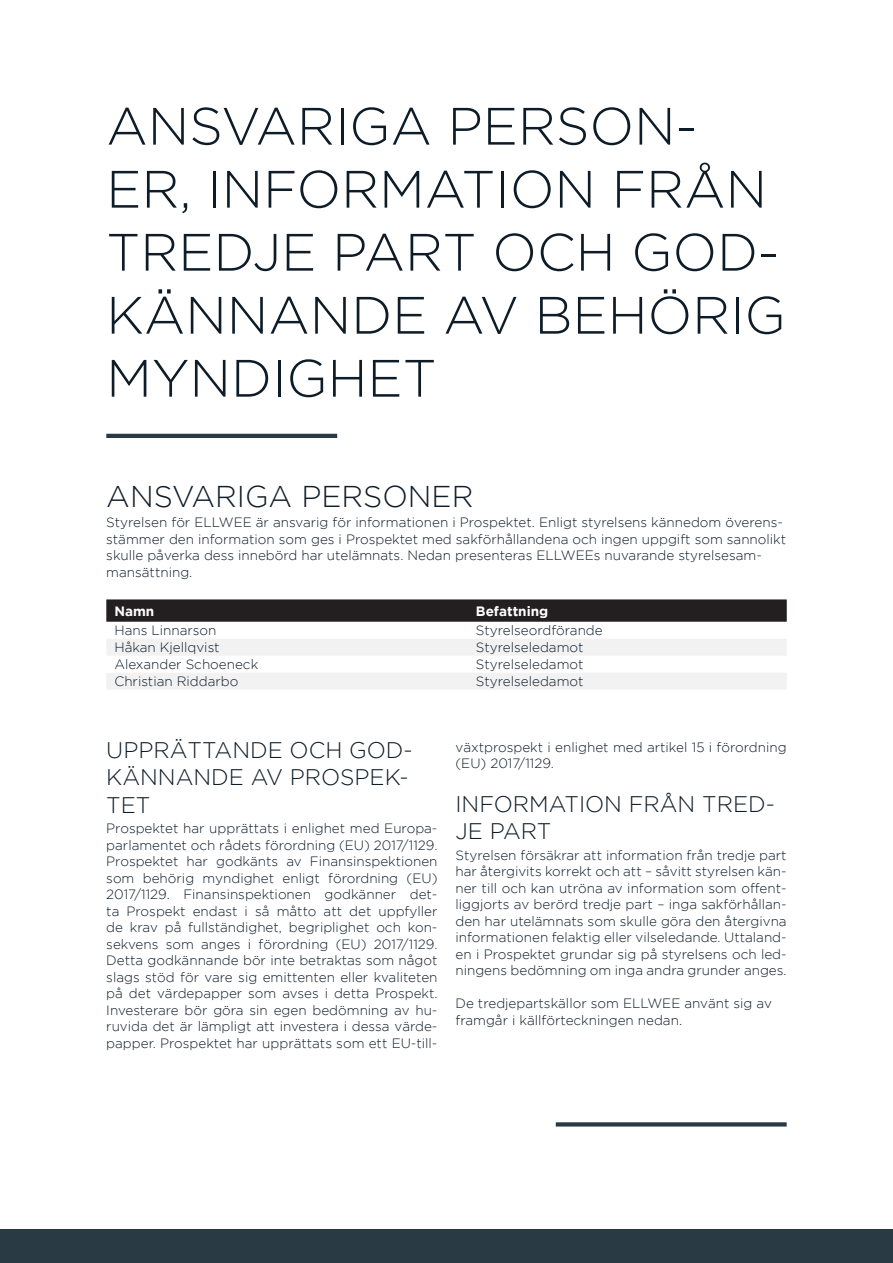
<style>
.page{position:relative;width:893px;height:1263px;background:#fff}
.page>*{position:absolute;margin:0;border:0;box-sizing:border-box;transform-origin:0 0}
.t1{font:300 52.5px/63px "Gotham";color:#0e1c28}
.t2{font:300 30px "Gotham";color:#0e1c28}
.t3{font:300 22.5px/27px "Gotham";color:#0e1c28}
.t4{font:300 13.5px/16.5px "Gotham";color:#0e1c28}
.t5{font:700 13.5px "Gotham";color:#fff}
</style>
<div class="page">
<div style="left:0;top:1229px;width:893px;height:34px;background:#293a45"></div>
<hr style="left:106px;top:434px;width:231px;height:4px;background:#293a45">
<svg style="left:106px;top:599px;width:681px;height:23px;background:#2a2627"></svg>
<svg style="left:107px;top:639px;width:680px;height:50px"></svg>
<svg style="left:556px;top:1122px;width:231px;height:4px"></svg>
<h1 class="t1" style="left:106px;top:94px;width:681px">ANSVARIGA PERSON-<br>ER, INFORMATION FRÅN<br>TREDJE PART OCH GOD-<br>KÄNNANDE AV BEHÖRIG<br>MYNDIGHET</h1>
<h2 class="t2" style="left:106px;top:480px;width:369px">ANSVARIGA PERSONER</h2>
<p class="t4" style="left:106px;top:514px;width:681px">Styrelsen för ELLWEE är ansvarig för informationen i Prospektet. Enligt styrelsens kännedom överens&shy;stämmer den information som ges i Prospektet med sakförhållandena och ingen uppgift som sannolikt skulle påverka dess innebörd har utelämnats. Nedan presenteras ELLWEEs nuvarande styrelsesam&shy;mansättning.</p>
<p class="t5" style="left:114px;top:603px;width:41px">Namn</p>
<p class="t5" style="left:476px;top:603px;width:74px">Befattning</p>
<p class="t4" style="left:114px;top:622px;width:104px">Hans Linnarson</p>
<p class="t4" style="left:476px;top:622px;width:128px">Styrelseordförande</p>
<p class="t4" style="left:114px;top:639px;width:107px">Håkan Kjellqvist</p>
<p class="t4" style="left:476px;top:639px;width:109px">Styrelseledamot</p>
<p class="t4" style="left:114px;top:656px;width:145px">Alexander Schoeneck</p>
<p class="t4" style="left:476px;top:656px;width:109px">Styrelseledamot</p>
<p class="t4" style="left:114px;top:673px;width:126px">Christian Riddarbo</p>
<p class="t4" style="left:476px;top:673px;width:109px">Styrelseledamot</p>
<h3 class="t3" style="left:106px;top:737px;width:308px">UPPRÄTTANDE OCH GOD-<br>KÄNNANDE AV PROSPEK-<br>TET</h3>
<p class="t4" style="left:106px;top:820px;width:333px;text-align:justify">Prospektet har upprättats i enlighet med Europa&shy;parlamentet och rådets förordning (EU) 2017/1129.<br>Prospektet har godkänts av Finansinspektionen som behörig myndighet enligt förordning (EU)<br>2017/1129. Finansinspektionen godkänner det&shy;ta Prospekt endast i så måtto att det uppfyller de krav på fullständighet, begriplighet och kon&shy;sekvens som anges i förordning (EU) 2017/1129.<br>Detta godkännande bör inte betraktas som något slags stöd för vare sig emittenten eller kvaliteten på det värdepapper som avses i detta Prospekt.<br>Investerare bör göra sin egen bedömning av hu&shy;ruvida det är lämpligt att investera i dessa värde&shy;papper. Prospektet har upprättats som ett EU-till-</p>
<p class="t4" style="left:455px;top:739px;width:333px">växtprospekt i enlighet med artikel 15 i förordning (EU) 2017/1129.</p>
<h3 class="t3" style="left:455px;top:790px;width:321px">INFORMATION FRÅN TRED-<br>JE PART</h3>
<p class="t4" style="left:455px;top:846px;width:333px;text-align:justify">Styrelsen försäkrar att information från tredje part har återgivits korrekt och att – såvitt styrelsen kän&shy;ner till och kan utröna av information som offent&shy;liggjorts av berörd tredje part – inga sakförhållan&shy;den har utelämnats som skulle göra den återgivna informationen felaktig eller vilseledande. Uttaland&shy;en i Prospektet grundar sig på styrelsens och led&shy;ningens bedömning om inga andra grunder anges.</p>
<p class="t4" style="left:455px;top:995px;width:318px">De tredjepartskällor som ELLWEE använt sig av framgår i källförteckningen nedan.</p>
</div>
